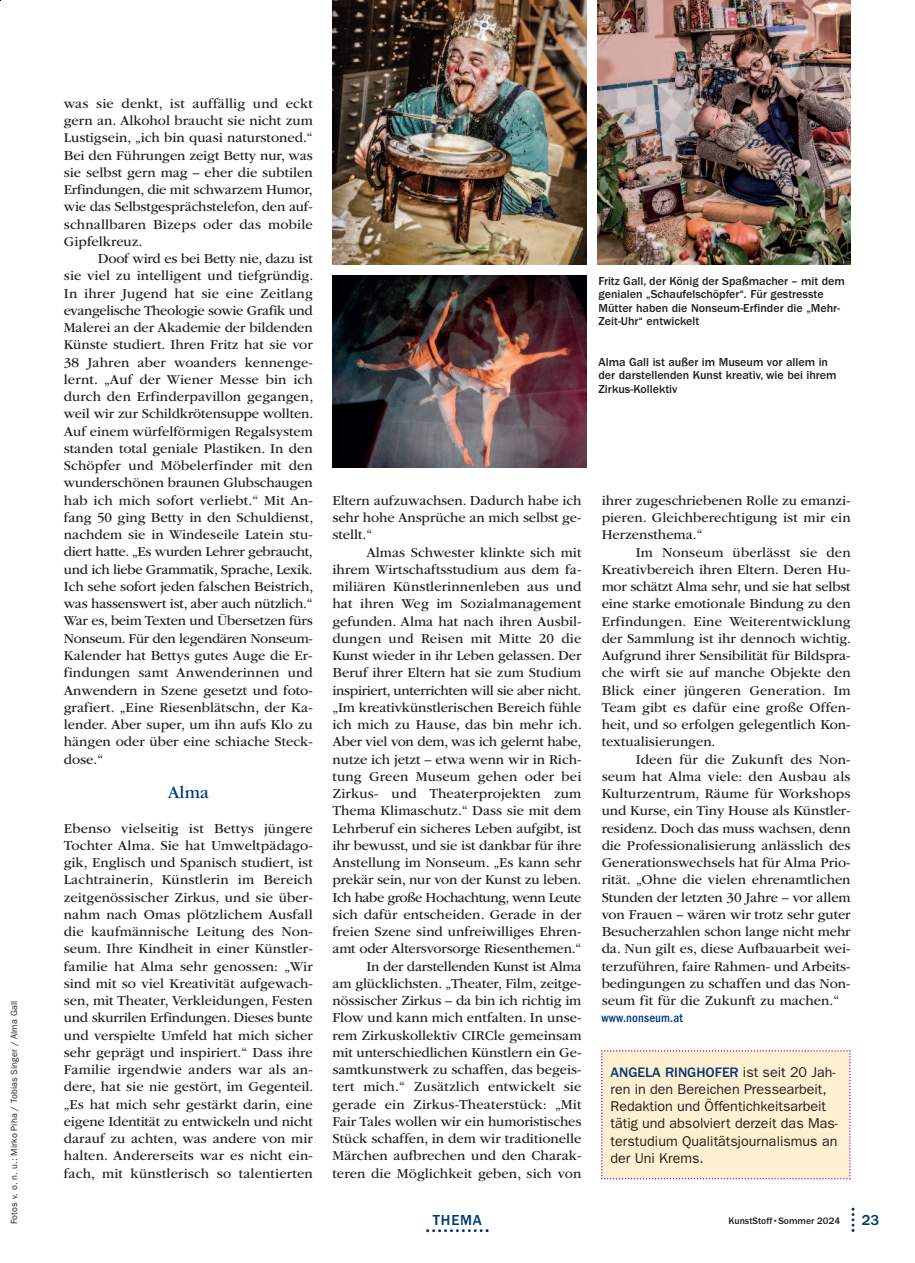
<style>
.page{position:relative;width:915px;height:1263px;background:#fff}
.page>*{position:absolute;margin:0;border:0;box-sizing:border-box;transform-origin:0 0}
.t1{font:18px "ITC Garamond Std";color:#013874}
.t2{font:500 15px "ITC Franklin Gothic Std";letter-spacing:.05em;color:#013874}
.t3{font:14.25px/17.2px "ITC Garamond Std";color:#231f20;text-align:justify}
.t4{font:14.25px/17.2px "ITC Franklin Gothic Std";color:#231f20}
.t5{font:500 condensed 12.75px "ITC Franklin Gothic Std";letter-spacing:.01em;color:#013874}
.t6{font:500 12px/13.5px "ITC Franklin Gothic Std";color:#231f20}
.t7{font:500 9.75px "ITC Franklin Gothic Std";color:#231f20}
.t8{font:9px "ITC Franklin Gothic Std";letter-spacing:.01em;color:#231f20}
.s1{font-weight:500;color:#013874}
</style>
<div class="page">
<svg style="left:851px;top:1208px;width:3px;height:24px"></svg>
<svg style="left:426px;top:1229px;width:62px;height:3px"></svg>
<div style="left:601px;top:1050px;width:249px;height:129px;background:#fef0d0"></div>
<img style="left:332px;top:0;width:254px;height:264px">
<img style="left:332px;top:275px;width:254px;height:193px">
<img style="left:597px;top:0;width:253px;height:264px">
<p class="t8" style="left:11px;top:1224px;width:224px;rotate:-90deg">Fotos v. o. n. u.: Mirko Piha / Tobias Singer / Alma Gall</p>
<p class="t3" style="left:64px;top:96px;width:250px">was sie denkt, ist auffällig und eckt gern an. Alkohol braucht sie nicht zum Lustigsein, „ich bin quasi naturstoned.“ Bei den Führungen zeigt Betty nur, was sie selbst gern mag – eher die subtilen Erfindungen, die mit schwarzem Humor, wie das Selbstgesprächstelefon, den auf&shy;schnallbaren Bizeps oder das mobile Gipfelkreuz.</p>
<p class="t3" style="left:64px;top:251px;width:251px;text-indent:34px">Doof wird es bei Betty nie, dazu ist sie viel zu intelligent und tiefgründig.<br>In ihrer Jugend hat sie eine Zeitlang evangelische Theologie sowie Grafik und Malerei an der Akademie der bildenden Künste studiert. Ihren Fritz hat sie vor 38 Jahren aber woanders kennenge&shy;lernt. „Auf der Wiener Messe bin ich durch den Erfinderpavillon gegangen, weil wir zur Schildkrötensuppe wollten.<br>Auf einem würfelförmigen Regalsystem standen total geniale Plastiken. In den Schöpfer und Möbelerfinder mit den wunderschönen braunen Glubschaugen hab ich mich sofort verliebt.“ Mit An&shy;fang 50 ging Betty in den Schuldienst, nachdem sie in Windeseile Latein stu&shy;diert hatte. „Es wurden Lehrer gebraucht, und ich liebe Grammatik, Sprache, Lexik.<br>Ich sehe sofort jeden falschen Beistrich, was hassenswert ist, aber auch nützlich.“ War es, beim Texten und Übersetzen fürs Nonseum. Für den legendären Nonseum-Kalender hat Bettys gutes Auge die Er&shy;findungen samt Anwenderinnen und Anwendern in Szene gesetzt und foto&shy;grafiert. „Eine Riesenblätschn, der Ka&shy;lender. Aber super, um ihn aufs Klo zu hängen oder über eine schiache Steck&shy;dose.“</p>
<p class="t1" style="left:168px;top:786px;width:43px">Alma</p>
<p class="t3" style="left:64px;top:820px;width:251px">Ebenso vielseitig ist Bettys jüngere Tochter Alma. Sie hat Umweltpädago&shy;gik, Englisch und Spanisch studiert, ist Lachtrainerin, Künstlerin im Bereich zeitgenössischer Zirkus, und sie über&shy;nahm nach Omas plötzlichem Ausfall die kaufmännische Leitung des Non&shy;seum. Ihre Kindheit in einer Künstler&shy;familie hat Alma sehr genossen: „Wir sind mit so viel Kreativität aufgewach&shy;sen, mit Theater, Verkleidungen, Festen und skurrilen Erfindungen. Dieses bunte und verspielte Umfeld hat mich sicher sehr geprägt und inspiriert.“ Dass ihre Familie irgendwie anders war als an&shy;dere, hat sie nie gestört, im Gegenteil. „Es hat mich sehr gestärkt darin, eine eigene Identität zu entwickeln und nicht darauf zu achten, was andere von mir halten. Andererseits war es nicht ein&shy;fach, mit künstlerisch so talentierten</p>
<p class="t6" style="left:598px;top:275px;width:248px">Fritz Gall, der König der Spaßmacher – mit dem genialen „Schaufelschöpfer“. Für gestresste Mütter haben die Nonseum-Erfinder die „Mehr-Zeit-Uhr“ entwickelt</p>
<p class="t6" style="left:598px;top:356px;width:239px">Alma Gall ist außer im Museum vor allem in der darstellenden Kunst kreativ, wie bei ihrem<br>Zirkus-Kollektiv</p>
<p class="t3" style="left:332px;top:493px;width:250px">Eltern aufzuwachsen. Dadurch habe ich sehr hohe Ansprüche an mich selbst ge&shy;stellt.“</p>
<p class="t3" style="left:332px;top:545px;width:251px;text-align:right">Almas Schwester klinkte sich mit ihrem Wirtschaftsstudium aus dem fa&shy;miliären Künstlerinnenleben aus und hat ihren Weg im Sozialmanagement gefunden. Alma hat nach ihren Ausbil&shy;dungen und Reisen mit Mitte 20 die Kunst wieder in ihr Leben gelassen. Der Beruf ihrer Eltern hat sie zum Studium inspiriert, unterrichten will sie aber nicht. „Im kreativkünstlerischen Bereich fühle ich mich zu Hause, das bin mehr ich.<br>Aber viel von dem, was ich gelernt habe, nutze ich jetzt – etwa wenn wir in Rich&shy;tung Green Museum gehen oder bei Zirkus- und Theaterprojekten zum Thema Klimaschutz.“ Dass sie mit dem Lehrberuf ein sicheres Leben aufgibt, ist ihr bewusst, und sie ist dankbar für ihre Anstellung im Nonseum. „Es kann sehr prekär sein, nur von der Kunst zu leben.<br>Ich habe große Hochachtung, wenn Leute sich dafür entscheiden. Gerade in der freien Szene sind unfreiwilliges Ehren&shy;amt oder Altersvorsorge Riesenthemen.“ In der darstellenden Kunst ist Alma<br>am glücklichsten. „Theater, Film, zeitge&shy;nössischer Zirkus – da bin ich richtig im Flow und kann mich entfalten. In unse&shy;rem Zirkuskollektiv CIRCle gemeinsam mit unterschiedlichen Künstlern ein Ge&shy;samtkunstwerk zu schaffen, das begeis&shy;tert mich.“ Zusätzlich entwickelt sie gerade ein Zirkus-Theaterstück: „Mit Fair Tales wollen wir ein humoristisches Stück schaffen, in dem wir traditionelle Märchen aufbrechen und den Charak&shy;teren die Möglichkeit geben, sich von</p>
<p class="t3" style="left:601px;top:493px;width:250px">ihrer zugeschriebenen Rolle zu emanzi&shy;pieren. Gleichberechtigung ist mir ein Herzensthema.“</p>
<p class="t3" style="left:601px;top:545px;width:251px;text-indent:34px">Im Nonseum überlässt sie den Kreativbereich ihren Eltern. Deren Hu&shy;mor schätzt Alma sehr, und sie hat selbst eine starke emotionale Bindung zu den Erfindungen. Eine Weiterentwicklung der Sammlung ist ihr dennoch wichtig.<br>Aufgrund ihrer Sensibilität für Bildspra&shy;che wirft sie auf manche Objekte den Blick einer jüngeren Generation. Im Team gibt es dafür eine große Offen&shy;heit, und so erfolgen gelegentlich Kon&shy;textualisierungen.</p>
<p class="t3" style="left:601px;top:752px;width:250px;text-indent:34px">Ideen für die Zukunft des Non&shy;seum hat Alma viele: den Ausbau als Kulturzentrum, Räume für Workshops und Kurse, ein Tiny House als Künstler&shy;residenz. Doch das muss wachsen, denn die Professionalisierung anlässlich des Generationswechsels hat für Alma Prio&shy;rität. „Ohne die vielen ehrenamtlichen Stunden der letzten 30 Jahre – vor allem von Frauen – wären wir trotz sehr guter Besucherzahlen schon lange nicht mehr da. Nun gilt es, diese Aufbauarbeit wei&shy;terzuführen, faire Rahmen- und Arbeits&shy;bedingungen zu schaffen und das Non&shy;seum fit für die Zukunft zu machen.“</p>
<p class="t5" style="left:601px;top:1014px;width:83px">www.nonseum.at</p>
<p class="t4" style="left:610px;top:1064px;width:229px"><span class="s1">ANGELA RINGHOFER</span> ist seit 20 Jah&shy;ren in den Bereichen Pressearbeit,<br>Redaktion und Öffentichkeitsarbeit tätig und absolviert derzeit das Mas&shy;terstudium Qualitätsjournalismus an der Uni Krems.</p>
<p class="t2" style="left:433px;top:1215px;width:50px">THEMA</p>
<p class="t7" style="left:728px;top:1217px;width:113px">KunstStoff•Sommer 2024</p>
<p class="t2" style="left:861px;top:1215px;width:19px">23</p>
</div>
